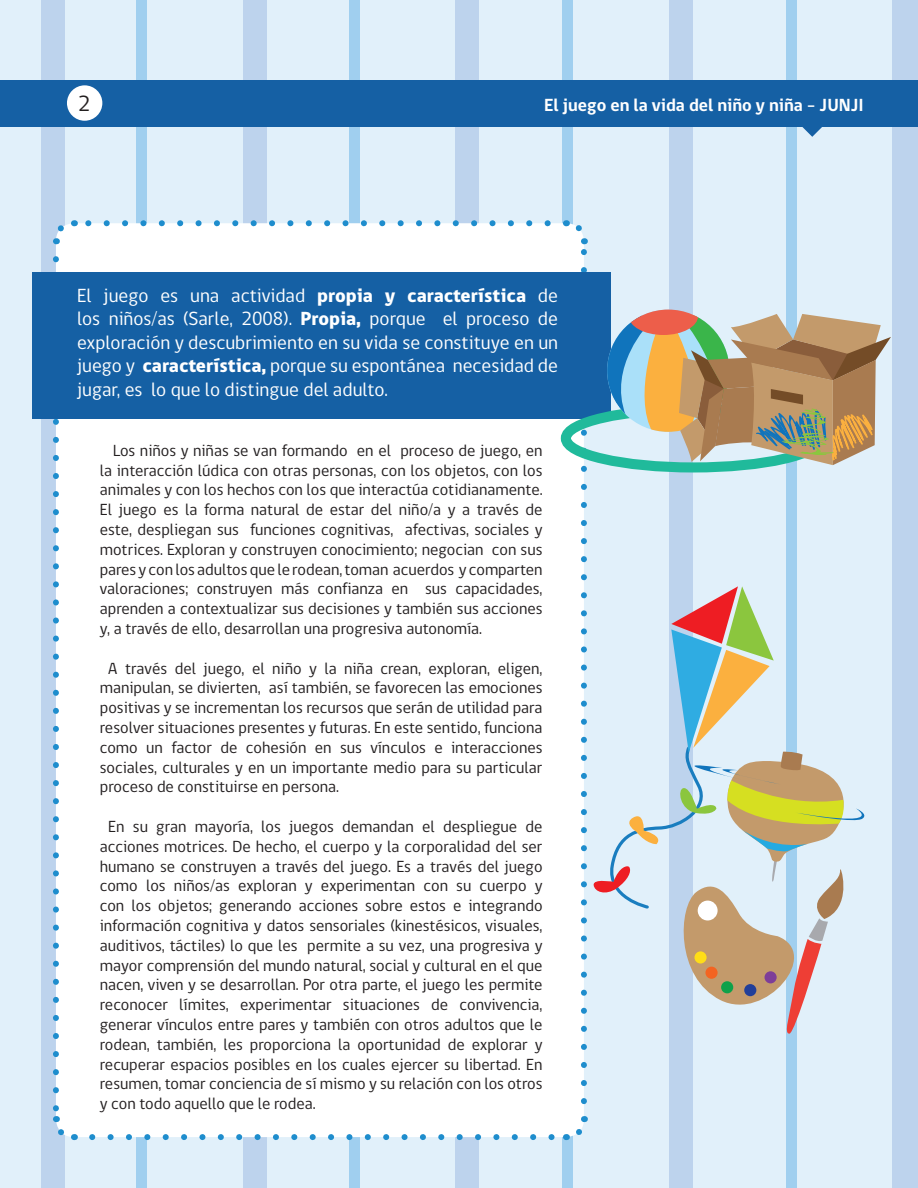
<style>
.page{position:relative;width:918px;height:1188px;background:#fff}
.page>*{position:absolute;margin:0;border:0;box-sizing:border-box;transform-origin:0 0}
.t1{font:22.5px "gob CL";color:#231f20}
.t2{font:19.5px/23.4px "gob CL";color:#fff;text-align:justify}
.t3{font:700 18px "gob CL";color:#fff}
.t4{font:16.5px/19.8px "gob CL";color:#231f20;text-align:justify}
.s1{font-weight:800}
</style>
<div class="page">
<div style="left:0;top:0;width:915px;height:1188px;background:#e1f0fa"></div>
<div style="left:41px;top:0;width:24px;height:1188px;background:#bdd3ed"></div>
<div style="left:137px;top:0;width:10px;height:1188px;background:#a0cfef"></div>
<div style="left:243px;top:0;width:24px;height:1188px;background:#bdd3ed"></div>
<div style="left:349px;top:0;width:11px;height:1188px;background:#a0cfef"></div>
<div style="left:455px;top:0;width:24px;height:1188px;background:#bdd3ed"></div>
<div style="left:562px;top:0;width:11px;height:1188px;background:#a0cfef"></div>
<div style="left:669px;top:0;width:24px;height:1188px;background:#bdd3ed"></div>
<div style="left:786px;top:0;width:11px;height:1188px;background:#a0cfef"></div>
<div style="left:892px;top:0;width:26px;height:1188px;background:#bdd3ed"></div>
<div style="left:56px;top:223px;width:528px;height:914px;background:#fff;border-radius:18px"></div>
<svg style="left:53px;top:259px;width:6px;height:851px"></svg>
<svg style="left:92px;top:1134px;width:463px;height:6px"></svg>
<svg style="left:581px;top:250px;width:6px;height:851px"></svg>
<svg style="left:85px;top:220px;width:463px;height:6px"></svg>
<svg style="left:53px;top:1116px;width:22px;height:25px"></svg>
<svg style="left:566px;top:1116px;width:22px;height:25px"></svg>
<svg style="left:565px;top:220px;width:22px;height:24px"></svg>
<svg style="left:53px;top:220px;width:22px;height:24px"></svg>
<div style="left:0;top:80px;width:918px;height:46px;background:#1560a4"></div>
<div style="left:67px;top:85px;width:35px;height:36px;background:#fff;border-radius:50%"></div>
<svg style="left:801px;top:126px;width:22px;height:11px"></svg>
<div style="left:32px;top:272px;width:579px;height:146px;background:#1560a4"></div>
<svg style="left:593px;top:586px;width:272px;height:448px"></svg>
<div style="left:561px;top:404px;width:265px;height:69px;border:10px solid #20ba9b;border-radius:50%"></div>
<svg style="left:607px;top:310px;width:284px;height:155px"></svg>
<p class="t1" style="left:78px;top:88px;width:14px">2</p>
<p class="t3" style="left:544px;top:93px;width:321px">El juego en la vida del niño y niña - JUNJI</p>
<p class="t2" style="left:77px;top:284px;width:483px">El juego es una actividad <span class="s1">propia y característica</span> de los niños/as (Sarle, 2008). <span class="s1">Propia,</span> porque el proceso de exploración y descubrimiento en su vida se constituye en un juego y <span class="s1">característica,</span> porque su espontánea necesidad de jugar, es lo que lo distingue del adulto.</p>
<p class="t4" style="left:100px;top:441px;width:444px;text-indent:13px">Los niños y niñas se van formando en el proceso de juego, en la interacción lúdica con otras personas, con los objetos, con los animales y con los hechos con los que interactúa cotidianamente.<br>El juego es la forma natural de estar del niño/a y a través de este, despliegan sus funciones cognitivas, afectivas, sociales y motrices. Exploran y construyen conocimiento; negocian con sus pares y con los adultos que le rodean, toman acuerdos y comparten valoraciones; construyen más confianza en sus capacidades, aprenden a contextualizar sus decisiones y también sus acciones y, a través de ello, desarrollan una progresiva autonomía.</p>
<p class="t4" style="left:100px;top:659px;width:444px;text-indent:9px">A través del juego, el niño y la niña crean, exploran, eligen, manipulan, se divierten, así también, se favorecen las emociones positivas y se incrementan los recursos que serán de utilidad para resolver situaciones presentes y futuras. En este sentido, funciona como un factor de cohesión en sus vínculos e interacciones sociales, culturales y en un importante medio para su particular proceso de constituirse en persona.</p>
<p class="t4" style="left:100px;top:817px;width:444px;text-indent:9px">En su gran mayoría, los juegos demandan el despliegue de acciones motrices. De hecho, el cuerpo y la corporalidad del ser humano se construyen a través del juego. Es a través del juego como los niños/as exploran y experimentan con su cuerpo y con los objetos; generando acciones sobre estos e integrando información cognitiva y datos sensoriales (kinestésicos, visuales, auditivos, táctiles) lo que les permite a su vez, una progresiva y mayor comprensión del mundo natural, social y cultural en el que nacen, viven y se desarrollan. Por otra parte, el juego les permite reconocer límites, experimentar situaciones de convivencia, generar vínculos entre pares y también con otros adultos que le rodean, también, les proporciona la oportunidad de explorar y recuperar espacios posibles en los cuales ejercer su libertad. En resumen, tomar conciencia de sí mismo y su relación con los otros y con todo aquello que le rodea.</p>
</div>
